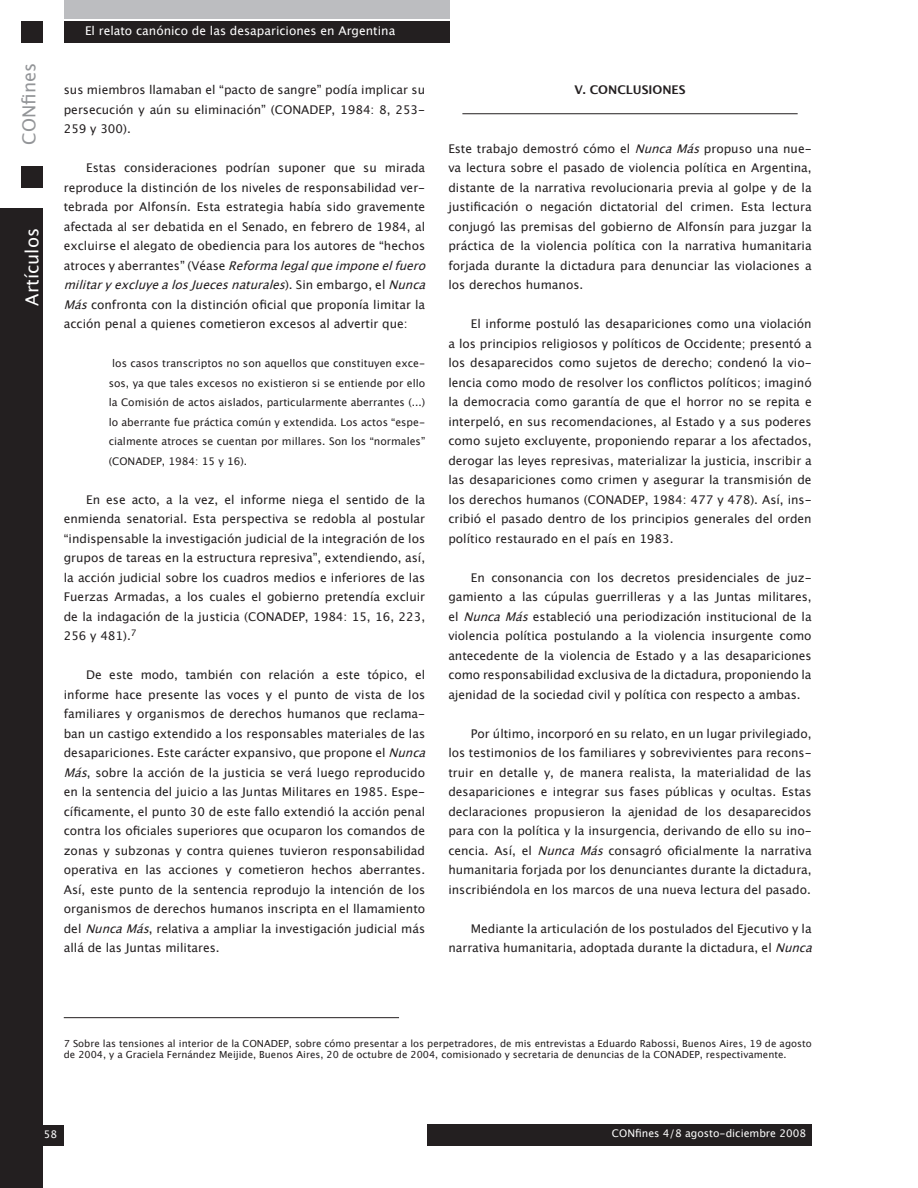
<style>
.page{position:relative;width:918px;height:1188px;background:#fff}
.page>*{position:absolute;margin:0;border:0;box-sizing:border-box;transform-origin:0 0}
.t1{font:18px "Lucida Grande";color:#fff}
.t2{font:18px "Lucida Grande";color:#939598}
.PARRAFO_NORMAL{font:12px/19.5px "Lucida Grande";color:#231f20;text-align:justify}
.t3{font:12px "Lucida Grande";color:#fff}
.SUBTITULO1{font:700 12px "Lucida Grande";color:#231f20}
.CITA_PARRAFO{font:10.5px/19.5px "Lucida Grande";color:#231f20;text-align:justify}
.t4{font:10.5px "Lucida Grande";color:#fdfdfd}
.FOOTNOTES_ESPAÑOL{font:9.75px/11.7px "Lucida Grande";color:#231f20}
.s1{font-style:italic}
</style>
<div class="page">
<div style="left:0;top:209px;width:43px;height:979px;background:#231f20"></div>
<div style="left:64px;top:21px;width:386px;height:21px;background:#231f20"></div>
<div style="left:64px;top:0;width:385px;height:19px;background:#bcbdc0"></div>
<div style="left:21px;top:21px;width:22px;height:21px;background:#231f20"></div>
<div style="left:21px;top:166px;width:22px;height:21px;background:#231f20"></div>
<div style="left:428px;top:1124px;width:384px;height:21px;background:#231f20"></div>
<div style="left:22px;top:1125px;width:42px;height:20px;background:#231f20"></div>
<hr style="left:462px;top:113px;width:336px;height:1px;background:#231f20">
<hr style="left:64px;top:1017px;width:335px;height:1px;background:#231f20">
<h1 class="t2" style="left:19px;top:145px;width:83px;rotate:-90deg">CONfines</h1>
<h1 class="t1" style="left:22px;top:306px;width:79px;rotate:-90deg">Artículos</h1>
<p class="t3" style="left:85px;top:24px;width:312px">El relato canónico de las desapariciones en Argentina</p>
<p class="PARRAFO_NORMAL" style="left:64px;top:81px;width:363px">sus miembros llamaban el “pacto de sangre” podía implicar su persecución y aún su eliminación” (CONADEP, 1984: 8, 253- 259 y 300).</p>
<p class="PARRAFO_NORMAL" style="left:64px;top:159px;width:369px;text-align:left;text-indent:23px">Estas consideraciones podrían suponer que su mirada reproduce la distinción de los niveles de responsabilidad ver&shy;tebrada por Alfonsín. Esta estrategia había sido gravemente afectada al ser debatida en el Senado, en febrero de 1984, al excluirse el alegato de obediencia para los autores de “hechos at r o c e s y a b e r r a n t e s ” (Vé a s e <span class="s1">Reformalegalqueimponeelfuero militaryexcluyealosJuecesnaturales</span>) . S i n e m b a r g o , e l <span class="s1">Nunca Más</span>confronta con la distinción oficial que proponía limitar la acción penal a quienes cometieron excesos al advertir que:</p>
<p class="CITA_PARRAFO" style="left:109px;top:354px;width:318px;text-indent:3px">los casos transcriptos no son aquellos que constituyen exce&shy;sos, ya que tales excesos no existieron si se entiende por ello la Comisión de actos aislados, particularmente aberrantes (...) lo aberrante fue práctica común y extendida. Los actos “espe&shy;cialmente atroces se cuentan por millares. Son los “normales” (CONADEP, 1984: 15 y 16).</p>
<p class="PARRAFO_NORMAL" style="left:64px;top:490px;width:363px;text-indent:23px">En ese acto, a la vez, el informe niega el sentido de la enmienda senatorial. Esta perspectiva se redobla al postular “indispensable la investigación judicial de la integración de los grupos de tareas en la estructura represiva”, extendiendo, así, la acción judicial sobre los cuadros medios e inferiores de las Fuerzas Armadas, a los cuales el gobierno pretendía excluir de la indagación de la justicia (CONADEP, 1984: 15, 16, 223, 256 y 481).<sup>7</sup></p>
<p class="PARRAFO_NORMAL" style="left:64px;top:666px;width:369px;text-align:left;text-indent:23px">De este modo, también con relación a este tópico, el informe hace presente las voces y el punto de vista de los familiares y organismos de derechos humanos que reclama&shy;ban un castigo extendido a los responsables materiales de las desapariciones. Este carácter expansivo, que propone el <span class="s1">Nunca Más</span>, sobre la acción de la justicia se verá luego reproducido en la sentencia del juicio a las Juntas Militares en 1985. Espe&shy;cíficamente, el punto 30 de este fallo extendió la acción penal contra los oficiales superiores que ocuparon los comandos de zonas y subzonas y contra quienes tuvieron responsabilidad operativa en las acciones y cometieron hechos aberrantes.<br>Así, este punto de la sentencia reprodujo la intención de los organismos de derechos humanos inscripta en el llamamiento del <span class="s1">NuncaMás</span>, relativa a ampliar la investigación judicial más allá de las Juntas militares.</p>
<p class="SUBTITULO1" style="left:574px;top:83px;width:113px">V. CONCLUSION ES</p>
<p class="PARRAFO_NORMAL" style="left:448px;top:139px;width:365px">Este trabajo demostró cómo el <span class="s1">NuncaMás</span>propuso una nue&shy;va lectura sobre el pasado de violencia política en Argentina, distante de la narrativa revolucionaria previa al golpe y de la justificación o negación dictatorial del crimen. Esta lectura conjugó las premisas del gobierno de Alfonsín para juzgar la práctica de la violencia política con la narrativa humanitaria forjada durante la dictadura para denunciar las violaciones a los derechos humanos.</p>
<p class="PARRAFO_NORMAL" style="left:448px;top:315px;width:365px;text-indent:23px">El informe postuló las desapariciones como una violación a los principios religiosos y políticos de Occidente; presentó a los desaparecidos como sujetos de derecho; condenó la vio&shy;lencia como modo de resolver los conflictos políticos; imaginó la democracia como garantía de que el horror no se repita e interpeló, en sus recomendaciones, al Estado y a sus poderes como sujeto excluyente, proponiendo reparar a los afectados, derogar las leyes represivas, materializar la justicia, inscribir a las desapariciones como crimen y asegurar la transmisión de los derechos humanos (CONADEP, 1984: 477 y 478). Así, ins&shy;cribió el pasado dentro de los principios generales del orden político restaurado en el país en 1983.</p>
<p class="PARRAFO_NORMAL" style="left:448px;top:568px;width:365px;text-indent:23px">En consonancia con los decretos presidenciales de juz&shy;gamiento a las cúpulas guerrilleras y a las Juntas militares, el <span class="s1">NuncaMás</span>estableció una periodización institucional de la violencia política postulando a la violencia insurgente como antecedente de la violencia de Estado y a las desapariciones como responsabilidad exclusiva de la dictadura, proponiendo la ajenidad de la sociedad civil y política con respecto a ambas.</p>
<p class="PARRAFO_NORMAL" style="left:448px;top:724px;width:365px;text-indent:23px">Por último, incorporó en su relato, en un lugar privilegiado, los testimonios de los familiares y sobrevivientes para recons&shy;truir en detalle y, de manera realista, la materialidad de las desapariciones e integrar sus fases públicas y ocultas. Estas declaraciones propusieron la ajenidad de los desaparecidos para con la política y la insurgencia, derivando de ello su ino&shy;cencia. Así, el <span class="s1">NuncaMás</span>consagró oficialmente la narrativa humanitaria forjada por los denunciantes durante la dictadura, inscribiéndola en los marcos de una nueva lectura del pasado.</p>
<p class="PARRAFO_NORMAL" style="left:448px;top:919px;width:371px;text-indent:23px">Mediante la articulación de los postulados del Ejecutivo y la narrativa humanitaria, adoptada durante la dictadura, el <span class="s1">Nunca</span></p>
<p class="FOOTNOTES_ESPAÑOL" style="left:64px;top:1037px;width:749px">7 Sobre las tensiones al interior de la CONADEP, sobre cómo presentar a los perpetradores, de mis entrevistas a Eduardo Rabossi, Buenos Aires, 19 de agosto de 2004, y a Graciela Fernández Meijide, Buenos Aires, 20 de octubre de 2004, comisionado y secretaria de denuncias de la CONADEP, respectivamente.</p>
<p class="t4" style="left:44px;top:1128px;width:15px">58</p>
<p class="t4" style="left:612px;top:1127px;width:196px">CONfines 4/8 agosto-diciembre 2008</p>
</div>
